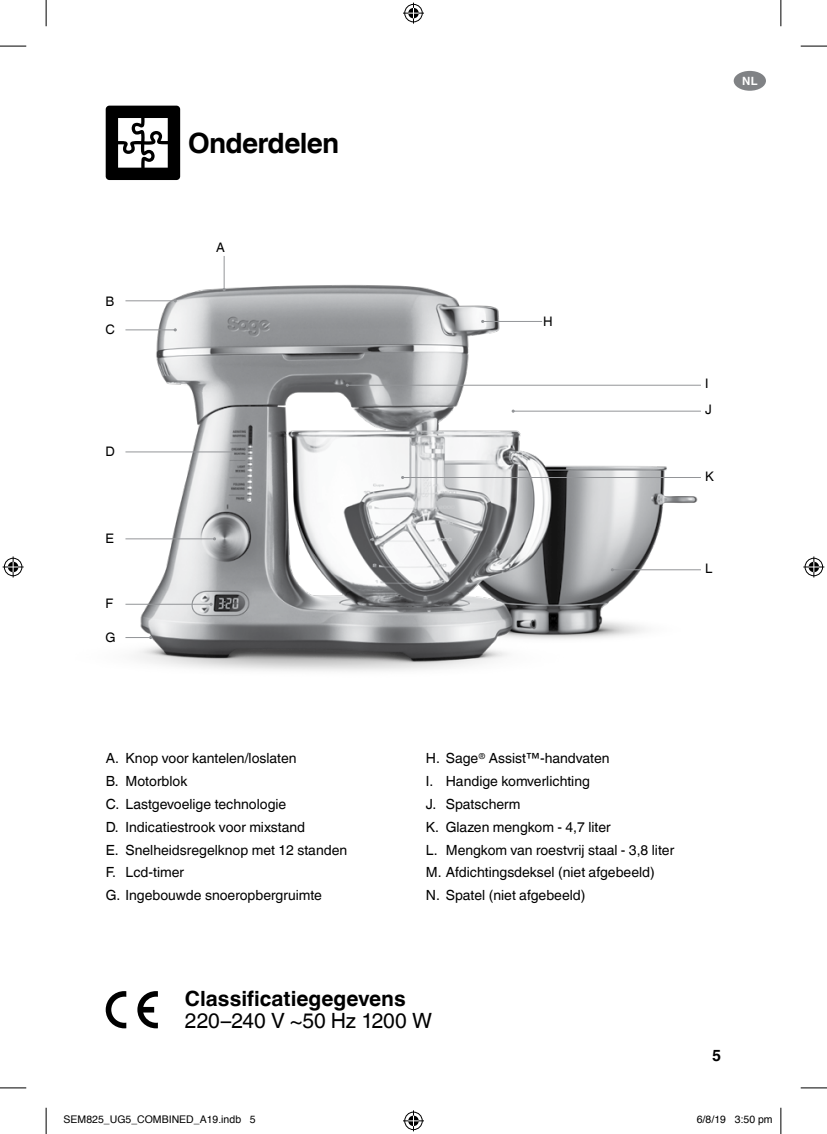
<style>
.page{position:relative;width:827px;height:1134px;background:#fff}
.page>*{position:absolute;margin:0;border:0;box-sizing:border-box;transform-origin:0 0}
.t1{font:700 28px "Helvetica World";letter-spacing:-.025em;color:#000}
.t2{font:700 21px "Helvetica World";color:#000}
.t3{font:21px "Helvetica World";letter-spacing:-.005em;color:#000}
.t4{font:700 15.75px "Helvetica World";color:#000}
.t5{font:14px/22.8px "Helvetica World";color:#000}
.t6{font:13.12px "Helvetica World";color:#000}
.t7{font:700 11.38px "Helvetica World";color:#fff}
.t8{font:10.5px "Helvetica";color:#000}
</style>
<div class="page">
<div style="left:733px;top:71px;width:32px;height:20px;background:#808285;border-radius:50%"></div>
<img style="left:105px;top:70px;width:656px;height:601px">
<div style="left:106px;top:106px;width:74px;height:74px;background:#000;border-radius:4px"></div>
<svg style="left:118px;top:118px;width:50px;height:50px"></svg>
<hr style="left:402px;top:477px;width:298px;height:1px;background:#939598">
<hr style="left:513px;top:411px;width:187px;height:1px;background:#939598">
<hr style="left:347px;top:385px;width:353px;height:1px;background:#939598">
<hr style="left:482px;top:321px;width:60px;height:1px;background:#939598">
<hr style="left:612px;top:569px;width:88px;height:1px;background:#939598">
<svg style="left:125px;top:636px;width:27px;height:3px"></svg>
<hr style="left:125px;top:604px;width:86px;height:1px;background:#939598">
<hr style="left:125px;top:538px;width:89px;height:1px;background:#939598">
<hr style="left:125px;top:452px;width:121px;height:1px;background:#939598">
<hr style="left:224px;top:256px;width:1px;height:34px;background:#939598">
<hr style="left:125px;top:300px;width:50px;height:1px;background:#939598">
<hr style="left:125px;top:329px;width:50px;height:1px;background:#939598">
<svg style="left:137px;top:991px;width:21px;height:37px"></svg>
<svg style="left:106px;top:991px;width:20px;height:37px"></svg>
<svg style="left:0;top:46px;width:26px;height:1px"></svg>
<svg style="left:800px;top:46px;width:26px;height:1px"></svg>
<svg style="left:0;top:1088px;width:26px;height:1px"></svg>
<svg style="left:800px;top:1088px;width:26px;height:1px"></svg>
<svg style="left:46px;top:0;width:1px;height:26px"></svg>
<svg style="left:46px;top:1108px;width:1px;height:26px"></svg>
<svg style="left:780px;top:0;width:1px;height:26px"></svg>
<svg style="left:780px;top:1108px;width:1px;height:26px"></svg>
<svg style="left:403px;top:3px;width:21px;height:21px"></svg>
<svg style="left:403px;top:1110px;width:21px;height:21px"></svg>
<svg style="left:3px;top:556px;width:21px;height:21px"></svg>
<svg style="left:803px;top:556px;width:21px;height:21px"></svg>
<p class="t6" style="left:105px;top:293px;width:10px">B</p>
<p class="t6" style="left:105px;top:322px;width:11px">C</p>
<p class="t6" style="left:105px;top:444px;width:11px">D</p>
<p class="t6" style="left:105px;top:531px;width:10px">E</p>
<p class="t6" style="left:105px;top:596px;width:9px">F</p>
<p class="t6" style="left:105px;top:629px;width:12px">G</p>
<h1 class="t1" style="left:188px;top:127px;width:152px">Onderdelen</h1>
<p class="t6" style="left:216px;top:240px;width:10px">A</p>
<p class="t6" style="left:543px;top:314px;width:11px">H</p>
<p class="t7" style="left:742px;top:74px;width:17px">NL</p>
<p class="t6" style="left:705px;top:376px;width:5px">I</p>
<p class="t6" style="left:705px;top:402px;width:8px">J</p>
<p class="t6" style="left:705px;top:468px;width:10px">K</p>
<p class="t6" style="left:705px;top:561px;width:9px">L</p>
<p class="t5" style="left:106px;top:747px;width:243px">A. Knop voor kantelen/loslaten<br>B. Motorblok<br>C. Lastgevoelige technologie<br>D. Indicatiestrook voor mixstand<br>E. Snelheidsregelknop met 12 standen<br>F. Lcd-timer<br>G. Ingebouwde snoeropbergruimte</p>
<p class="t5" style="left:426px;top:747px;width:250px">H. Sage<sup>®</sup> Assist™-handvaten<br>I. Handige komverlichting<br>J. Spatscherm<br>K. Glazen mengkom - 4,7 liter<br>L. Mengkom van roestvrij staal - 3,8 liter<br>M. Afdichtingsdeksel (niet afgebeeld)<br>N. Spatel (niet afgebeeld)</p>
<h2 class="t2" style="left:185px;top:986px;width:222px">Classificatiegegevens</h2>
<h2 class="t3" style="left:185px;top:1009px;width:248px">220–240 V ~50 Hz 1200 W</h2>
<p class="t4" style="left:712px;top:1047px;width:11px">5</p>
<p class="t8" style="left:64px;top:1112px;width:193px">SEM825_UG5_COMBINED_A19.indb 5</p>
<p class="t8" style="left:696px;top:1112px;width:77px">6/8/19 3:50 pm</p>
</div>
